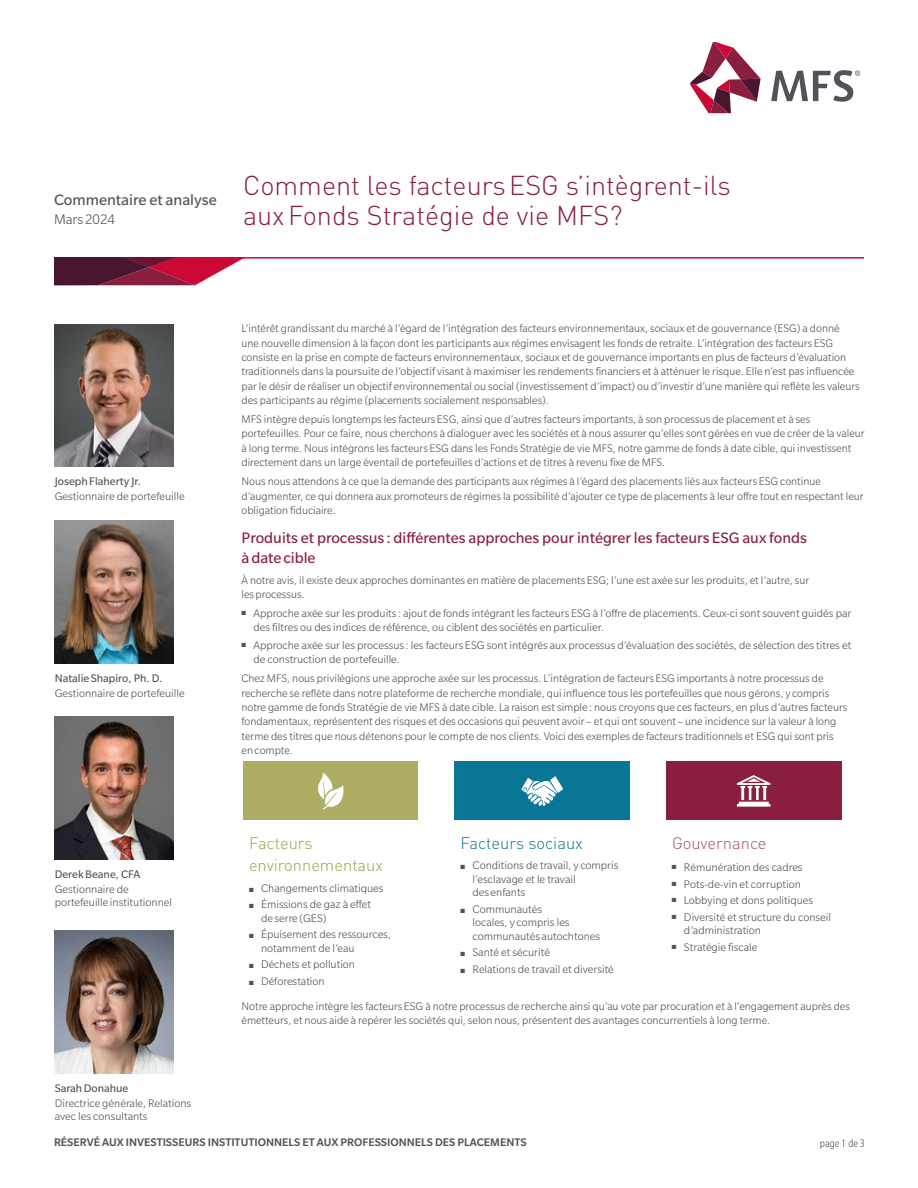
<style>
.page{position:relative;width:918px;height:1188px;background:#fff}
.page>*{position:absolute;margin:0;border:0;box-sizing:border-box;transform-origin:0 0}
.header{font:300 27px/30px "DINOT";color:#8a1e3e}
.subhead{font:16.5px/19.8px "Slate Std";color:#8a1e3e}
.subhead-2{font:300 16.5px/22.5px "DINOT";color:#9e9f47}
.t1{font:16.5px "Slate Std";color:#50535a}
.subhead-3{font:300 16.5px "DINOT";color:#0a7695}
.subhead-4{font:300 16.5px "DINOT";color:#a75164}
.t2{font:300 15px "Slate Std";color:#50535a}
.body_text{font:300 12px/14.4px "Slate Std";color:#50535a}
.author_title{font:300 12px/13.5px "Slate Std";color:#50535a}
.t3{font:500 12px "Slate Std";color:#50535a}
.author_name{font:12px "Slate Std";color:#50535a}
.t4{font:300 condensed 12px "Slate Std";color:#50535a}
</style>
<div class="page">
<hr style="left:54px;top:257px;width:810px;height:2px;background:#cc0935">
<svg style="left:54px;top:257px;width:192px;height:28px"></svg>
<svg style="left:692px;top:43px;width:69px;height:69px"></svg>
<svg style="left:771px;top:70px;width:89px;height:32px"></svg>
<img style="left:55px;top:717px;width:118px;height:142px">
<img style="left:55px;top:521px;width:118px;height:142px">
<img style="left:55px;top:324px;width:118px;height:143px">
<img style="left:55px;top:931px;width:118px;height:142px">
<div style="left:243px;top:762px;width:175px;height:58px;background:#adad64"></div>
<div style="left:454px;top:762px;width:176px;height:58px;background:#0a7695"></div>
<div style="left:666px;top:762px;width:176px;height:58px;background:#8a1e3e"></div>
<svg style="left:318px;top:773px;width:26px;height:36px"></svg>
<svg style="left:521px;top:776px;width:42px;height:30px"></svg>
<svg style="left:737px;top:775px;width:34px;height:32px"></svg>
<h2 class="t1" style="left:54px;top:191px;width:164px">Commentaire et analyse</h2>
<p class="t2" style="left:54px;top:212px;width:63px">Mars 2024</p>
<p class="header" style="left:243px;top:170px;width:489px">Comment les facteursESG s’intègrent-ils auxFonds Stratégie de vie MFS?</p>
<p class="author_name" style="left:55px;top:475px;width:88px">JosephFlaherty Jr.</p>
<p class="author_title" style="left:55px;top:490px;width:131px">Gestionnaire de portefeuille</p>
<p class="author_name" style="left:55px;top:672px;width:109px">NatalieShapiro, Ph. D.</p>
<p class="author_title" style="left:55px;top:686px;width:131px">Gestionnaire de portefeuille</p>
<p class="author_name" style="left:55px;top:868px;width:87px">DerekBeane, CFA</p>
<p class="author_title" style="left:55px;top:882px;width:119px">Gestionnaire de portefeuille institutionnel</p>
<p class="author_name" style="left:55px;top:1082px;width:75px">SarahDonahue</p>
<p class="author_title" style="left:55px;top:1096px;width:138px">Directrice générale, Relations avec les consultants</p>
<p class="body_text" style="left:242px;top:321px;width:620px">L’intérêt grandissant du marché à l’égard de l’intégration des facteurs environnementaux, sociaux et de gouvernance (ESG) a donné une nouvelle dimension à la façon dont les participants aux régimes envisagent les fonds de retraite. L’intégration des facteursESG consiste en la prise en compte de facteurs environnementaux, sociaux et de gouvernance importants en plus de facteurs d’évaluation traditionnels dans la poursuite de l’objectif visant à maximiser les rendements financiers et à atténuer le risque. Elle n’est pas influencée par le désir de réaliser un objectif environnemental ou social (investissement d’impact) ou d’investir d’une manière qui reflète les valeurs des participants au régime (placements socialement responsables).</p>
<p class="body_text" style="left:242px;top:412px;width:625px">MFS intègre depuis longtemps les facteursESG, ainsi que d’autres facteurs importants, à son processus de placement et à ses portefeuilles. Pour ce faire, nous cherchons à dialoguer avec les sociétés et à nous assurer qu’elles sont gérées en vue de créer de la valeur à long terme. Nous intégrons les facteursESG dans les Fonds Stratégie de vie MFS, notre gamme de fonds à date cible, qui investissent directement dans un large éventail de portefeuilles d’actions et de titres à revenu fixe de MFS.</p>
<p class="body_text" style="left:242px;top:474px;width:624px">Nous nous attendons à ce que la demande des participants aux régimes à l’égard des placements liés aux facteursESG continue d’augmenter, ce qui donnera aux promoteurs de régimes la possibilité d’ajouter ce type de placements à leur offre tout en respectant leur obligation fiduciaire.</p>
<p class="subhead" style="left:242px;top:528px;width:567px">Produits et processus : différentes approches pour intégrer les facteursESG aux fonds àdate cible</p>
<p class="body_text" style="left:242px;top:573px;width:569px">À notre avis, il existe deux approches dominantes en matière de placementsESG; l’une est axée sur les produits, et l’autre, sur lesprocessus.</p>
<p class="body_text" style="left:254px;top:606px;width:599px;text-indent:-12px">■ Approche axée sur les produits: ajout de fonds intégrant les facteursESG à l’offre de placements. Ceux-ci sont souvent guidés par des filtres ou des indices de référence, ou ciblent des sociétés en particulier.</p>
<p class="body_text" style="left:254px;top:638px;width:599px;text-indent:-12px">■ Approche axée sur les processus: les facteursESG sont intégrés aux processus d’évaluation des sociétés, de sélection des titres et de construction de portefeuille.</p>
<p class="body_text" style="left:242px;top:671px;width:607px">Chez MFS, nous privilégions une approche axée sur les processus. L’intégration de facteursESG importants à notre processus de recherche se reflète dans notre plateforme de recherche mondiale, qui influence tous les portefeuilles que nous gérons, y compris notre gamme de fonds Stratégie de vie MFS à date cible. La raison est simple : nous croyons que ces facteurs, en plus d’autres facteurs fondamentaux, représentent des risques et des occasions qui peuvent avoir – et qui ont souvent – une incidence sur la valeur à long terme des titres que nous détenons pour le compte de nos clients. Voici des exemples de facteurs traditionnels et ESG qui sont pris encompte.</p>
<p class="subhead-2" style="left:249px;top:832px;width:136px">Facteurs environnementaux</p>
<p class="body_text" style="left:249px;top:881px;width:136px">■ Changements climatiques</p>
<p class="body_text" style="left:261px;top:898px;width:112px;line-height:13.5px;text-indent:-12px">■ Émissions de gaz à effet de serre (GES)</p>
<p class="body_text" style="left:261px;top:928px;width:131px;line-height:13.5px;text-indent:-12px">■ Épuisement des ressources, notamment de l’eau</p>
<p class="body_text" style="left:249px;top:957px;width:108px">■ Déchets et pollution</p>
<p class="body_text" style="left:249px;top:974px;width:77px">■ Déforestation</p>
<p class="subhead-3" style="left:460px;top:833px;width:124px">Facteurs sociaux</p>
<p class="body_text" style="left:472px;top:859px;width:147px;line-height:13.5px;text-indent:-12px">■ Conditions de travail, y compris l’esclavage et le travail<br>des enfants</p>
<p class="body_text" style="left:472px;top:902px;width:129px;line-height:13.5px;text-indent:-12px">■ Communautés<br>locales, y compris les communautés autochtones</p>
<p class="body_text" style="left:460px;top:945px;width:91px">■ Santé et sécurité</p>
<p class="body_text" style="left:460px;top:962px;width:155px">■ Relations de travail et diversité</p>
<p class="subhead-4" style="left:672px;top:833px;width:96px">Gouvernance</p>
<p class="body_text" style="left:672px;top:860px;width:132px">■ Rémunération des cadres</p>
<p class="body_text" style="left:672px;top:877px;width:130px">■ Pots-de-vin et corruption</p>
<p class="body_text" style="left:672px;top:893px;width:143px">■ Lobbying et dons politiques</p>
<p class="body_text" style="left:684px;top:910px;width:149px;line-height:13.5px;text-indent:-12px">■ Diversité et structure du conseil d’administration</p>
<p class="body_text" style="left:672px;top:940px;width:87px">■ Stratégie fiscale</p>
<p class="body_text" style="left:242px;top:999px;width:610px">Notre approche intègre les facteursESG à notre processus de recherche ainsi qu’au vote par procuration et à l’engagement auprès des émetteurs, et nous aide à repérer les sociétés qui, selon nous, présentent des avantages concurrentiels à long terme.</p>
<p class="t3" style="left:54px;top:1136px;width:474px">RÉSERVÉ AUX INVESTISSEURS INSTITUTIONNELS ET AUX PROFESSIONNELS DES PLACEMENTS</p>
<p class="t4" style="left:820px;top:1137px;width:46px">page 1 de 3</p>
</div>
